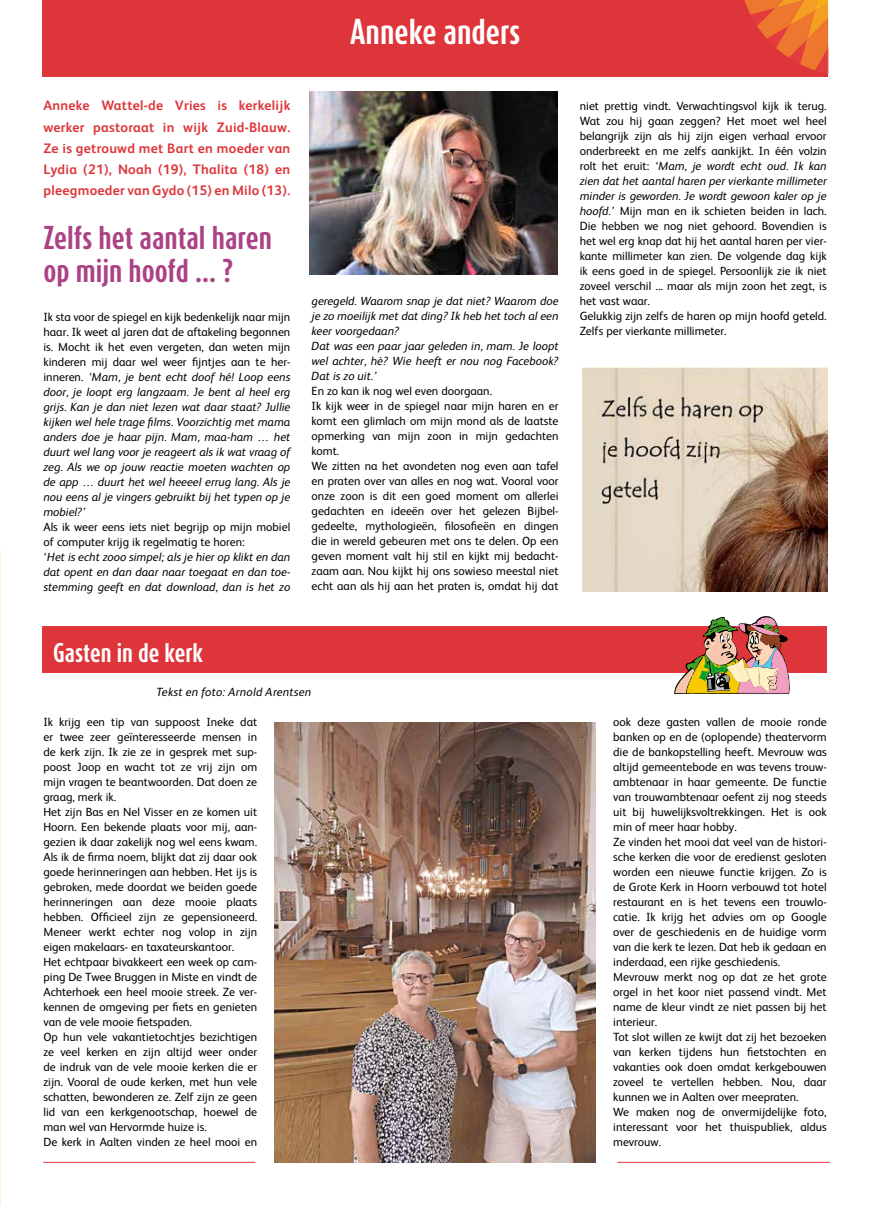
<style>
.page{position:relative;width:869px;height:1205px;background:#fff}
.page>*{position:absolute;margin:0;border:0;box-sizing:border-box;transform-origin:0 0}
.t1{font:700 30px "Dax Compact";color:#fff}
.t2{font:700 27.5px/32.5px "Dax Compact";color:#aa4285}
.t3{font:700 22.5px "Dax Compact";color:#fff}
.t4{font:700 13.75px/21.2px "FS Albert";letter-spacing:.02em;color:#de353a;text-align:justify}
.t5{font:11.88px/15px "FS Albert";color:#000}
.t6{font:italic 11.88px/15px "FS Albert";color:#000}
.t7{font:italic 11.88px "FS Albert";letter-spacing:.02em;color:#000}
.s1{font-style:normal}
.s2{font-style:italic}
</style>
<div class="page">
<hr style="left:0;top:551px;width:1px;height:654px;background:#fff2d3">
<hr style="left:617px;top:1162px;width:212px;height:1px;background:#de353a">
<hr style="left:43px;top:1162px;width:212px;height:1px;background:#de353a">
<div style="left:43px;top:626px;width:783px;height:46px;background:#de353a"></div>
<img style="left:674px;top:616px;width:115px;height:78px">
<div style="left:42px;top:0;width:785px;height:77px;background:#de353a"></div>
<svg style="left:744px;top:0;width:84px;height:76px"></svg>
<img style="left:310px;top:91px;width:247px;height:184px">
<img style="left:582px;top:367px;width:244px;height:225px">
<img style="left:275px;top:722px;width:320px;height:440px">
<h1 class="t1" style="left:350px;top:12px;width:171px">Anneke anders</h1>
<p class="t4" style="left:43px;top:95px;width:248px">Anneke Wattel-de Vries is kerkelijk werker pastoraat in wijk Zuid-Blauw.<br>Ze is getrouwd met Bart en moeder van Lydia (21), Noah (19), Thalita (18) en pleegmoeder van Gydo (15) en Milo (13).</p>
<h2 class="t2" style="left:43px;top:221px;width:230px">Zelfs het aantal haren op mijn hoofd … ?</h2>
<p class="t6" style="left:43px;top:308px;width:248px;text-align:justify"><span class="s1">Ik sta voor de spiegel en kijk bedenkelijk naar mijn haar. Ik weet al jaren dat de aftakeling begonnen is. Mocht ik het even vergeten, dan weten mijn kinderen mij daar wel weer fijntjes aan te her&shy;inneren.</span> ‘Mam, je bent echt doof hé! Loop eens door, je loopt erg langzaam. Je bent al heel erg grijs. Kan je dan niet lezen wat daar staat? Jullie kijken wel hele trage films. Voorzichtig met mama anders doe je haar pijn. Mam, maa-ham … het duurt wel lang voor je reageert als ik wat vraag of zeg. Als we op jouw reactie moeten wachten op de app … duurt het wel heeeel errug lang. Als je nou eens al je vingers gebruikt bij het typen op je mobiel?’</p>
<p class="t6" style="left:43px;top:518px;width:248px"><span class="s1">Als ik weer eens iets niet begrijp op mijn mobiel of computer krijg ik regelmatig te horen:<br>‘</span>Het is echt zooo simpel; als je hier op klikt en dan dat opent en dan daar naar toegaat en dan toe&shy;stemming geeft en dat download, dan is het zo</p>
<p class="t6" style="left:311px;top:293px;width:248px">geregeld. Waarom snap je dat niet? Waarom doe je zo moeilijk met dat ding? Ik heb het toch al een keer voorgedaan?<br>Dat was een paar jaar geleden in, mam. Je loopt wel achter, hè? Wie heeft er nou nog Facebook?<br>Dat is zo uit.’</p>
<p class="t5" style="left:311px;top:383px;width:248px">En zo kan ik nog wel even doorgaan.<br>Ik kijk weer in de spiegel naar mijn haren en er komt een glimlach om mijn mond als de laatste opmerking van mijn zoon in mijn gedachten komt.<br>We zitten na het avondeten nog even aan tafel en praten over van alles en nog wat. Vooral voor onze zoon is dit een goed moment om allerlei gedachten en ideeën over het gelezen Bijbel&shy;gedeelte, mythologieën, filosofieën en dingen die in wereld gebeuren met ons te delen. Op een geven moment valt hij stil en kijkt mij bedacht&shy;zaam aan. Nou kijkt hij ons sowieso meestal niet echt aan als hij aan het praten is, omdat hij dat</p>
<h3 class="t3" style="left:53px;top:638px;width:151px">Gasten in de kerk</h3>
<p class="t5" style="left:579px;top:98px;width:248px">niet prettig vindt. Verwachtingsvol kijk ik terug.<br>Wat zou hij gaan zeggen? Het moet wel heel belangrijk zijn als hij zijn eigen verhaal ervoor onderbreekt en me zelfs aankijkt. In één volzin rolt het eruit: <span class="s2">‘Mam, je wordt echt oud. Ik kan zien dat het aantal haren per vierkante millimeter minder is geworden. Je wordt gewoon kaler op je hoofd.’</span> Mijn man en ik schieten beiden in lach.<br>Die hebben we nog niet gehoord. Bovendien is het wel erg knap dat hij het aantal haren per vier&shy;kante millimeter kan zien. De volgende dag kijk ik eens goed in de spiegel. Persoonlijk zie ik niet zoveel verschil ... maar als mijn zoon het zegt, is het vast waar.<br>Gelukkig zijn zelfs de haren op mijn hoofd geteld.<br>Zelfs per vierkante millimeter.</p>
<p class="t7" style="left:156px;top:683px;width:156px">Tekst en foto: Arnold Arentsen</p>
<p class="t5" style="left:43px;top:713px;width:215px">Ik krijg een tip van suppoost Ineke dat er twee zeer geïnteresseerde mensen in de kerk zijn. Ik zie ze in gesprek met sup&shy;poost Joop en wacht tot ze vrij zijn om mijn vragen te beantwoorden. Dat doen ze graag, merk ik.<br>Het zijn Bas en Nel Visser en ze komen uit Hoorn. Een bekende plaats voor mij, aan&shy;gezien ik daar zakelijk nog wel eens kwam.<br>Als ik de firma noem, blijkt dat zij daar ook goede herinneringen aan hebben. Het ijs is gebroken, mede doordat we beiden goede herinneringen aan deze mooie plaats hebben. Officieel zijn ze gepensioneerd.<br>Meneer werkt echter nog volop in zijn eigen makelaars- en taxateurskantoor.<br>Het echtpaar bivakkeert een week op cam&shy;ping De Twee Bruggen in Miste en vindt de Achterhoek een heel mooie streek. Ze ver&shy;kennen de omgeving per fiets en genieten van de vele mooie fietspaden.<br>Op hun vele vakantietochtjes bezichtigen ze veel kerken en zijn altijd weer onder de indruk van de vele mooie kerken die er zijn. Vooral de oude kerken, met hun vele schatten, bewonderen ze. Zelf zijn ze geen lid van een kerkgenootschap, hoewel de man wel van Hervormde huize is.<br>De kerk in Aalten vinden ze heel mooi en</p>
<p class="t5" style="left:613px;top:713px;width:215px">ook deze gasten vallen de mooie ronde banken op en de (oplopende) theatervorm die de bankopstelling heeft. Mevrouw was altijd gemeentebode en was tevens trouw&shy;ambtenaar in haar gemeente. De functie van trouwambtenaar oefent zij nog steeds uit bij huwelijksvoltrekkingen. Het is ook min of meer haar hobby.<br>Ze vinden het mooi dat veel van de histori&shy;sche kerken die voor de eredienst gesloten worden een nieuwe functie krijgen. Zo is de Grote Kerk in Hoorn verbouwd tot hotel restaurant en is het tevens een trouwlo&shy;catie. Ik krijg het advies om op Google over de geschiedenis en de huidige vorm van die kerk te lezen. Dat heb ik gedaan en inderdaad, een rijke geschiedenis.<br>Mevrouw merkt nog op dat ze het grote orgel in het koor niet passend vindt. Met name de kleur vindt ze niet passen bij het interieur.<br>Tot slot willen ze kwijt dat zij het bezoeken van kerken tijdens hun fietstochten en vakanties ook doen omdat kerkgebouwen zoveel te vertellen hebben. Nou, daar kunnen we in Aalten over meepraten.<br>We maken nog de onvermijdelijke foto, interessant voor het thuispubliek, aldus mevrouw.</p>
</div>
